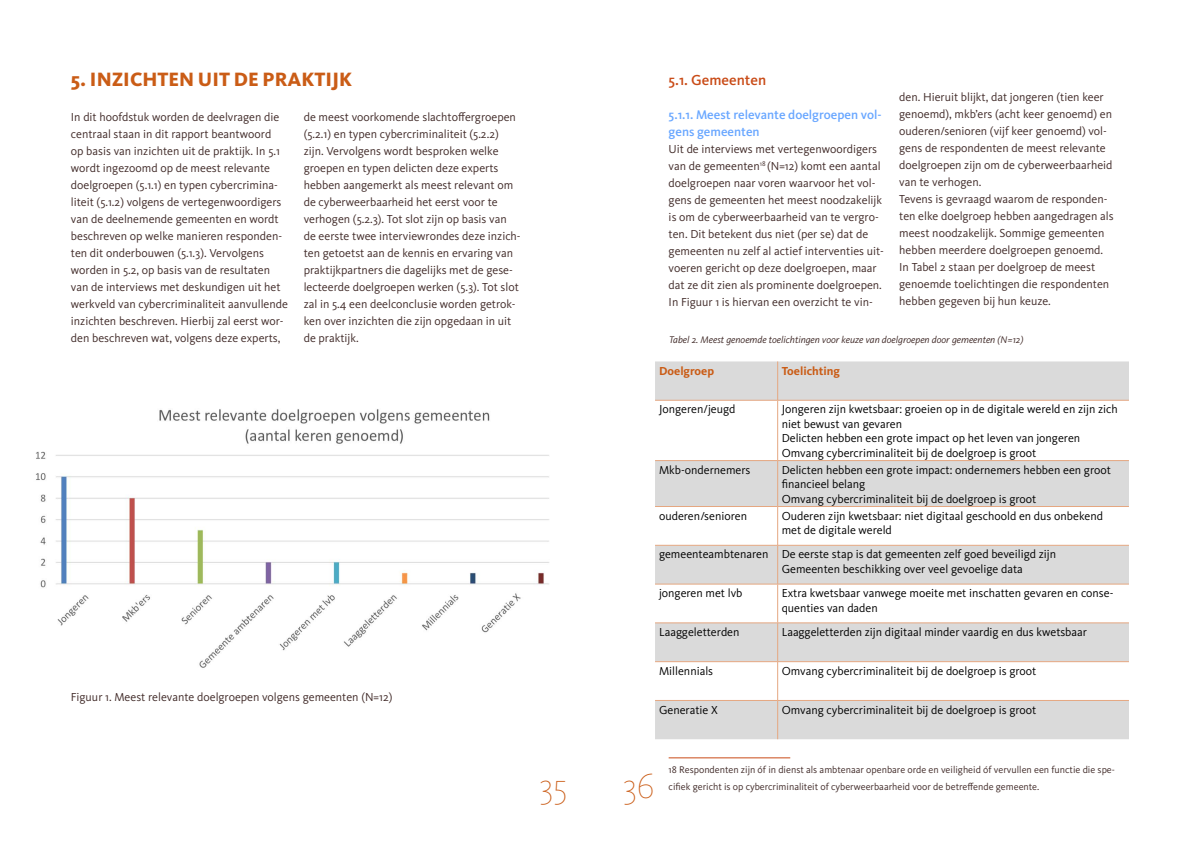
<style>
.page{position:relative;width:1191px;height:842px;background:#fff}
.page>*{position:absolute;margin:0;border:0;box-sizing:border-box;transform-origin:0 0}
.t1{font:100 36px "Kievit OT";color:#ca5c16}
.t2{font:800 20px "Kievit OT";color:#ca5c16}
.t3{font:500 15px "Kievit OT";color:#c94b17}
.t4{font:500 13px/17px "Kievit OT";color:#69a7ff}
.t5{font:12px/17px "Kievit OT";color:#412b29}
.t6{font:12px/14.4px "Kievit OT";color:#000}
.t7{font:700 12px "Kievit OT";color:#ca5c16}
.t8{font:10px/17px "Kievit OT";color:#412b29}
.t9{font:italic 10px "Kievit OT";color:#412b29}
</style>
<div class="page">
<img style="left:36px;top:409px;width:513px;height:259px">
<svg style="left:655px;top:361px;width:474px;height:378px;fill:#dbdbdb"></svg>
<hr style="left:777px;top:361px;width:1px;height:39px;background:#e5a781">
<hr style="left:655px;top:400px;width:122px;height:1px;background:#e5a781">
<hr style="left:777px;top:400px;width:352px;height:1px;background:#e5a781">
<hr style="left:777px;top:400px;width:1px;height:60px;background:#e5a781">
<hr style="left:655px;top:460px;width:122px;height:1px;background:#e5a781">
<hr style="left:777px;top:460px;width:352px;height:1px;background:#e5a781">
<hr style="left:777px;top:461px;width:1px;height:45px;background:#e5a781">
<hr style="left:655px;top:506px;width:122px;height:1px;background:#e5a781">
<hr style="left:777px;top:506px;width:352px;height:1px;background:#e5a781">
<hr style="left:777px;top:507px;width:1px;height:38px;background:#e5a781">
<hr style="left:655px;top:545px;width:122px;height:1px;background:#e5a781">
<hr style="left:777px;top:545px;width:352px;height:1px;background:#e5a781">
<hr style="left:777px;top:545px;width:1px;height:39px;background:#e5a781">
<hr style="left:655px;top:584px;width:122px;height:1px;background:#e5a781">
<hr style="left:777px;top:584px;width:352px;height:1px;background:#e5a781">
<hr style="left:777px;top:584px;width:1px;height:39px;background:#e5a781">
<hr style="left:655px;top:623px;width:122px;height:1px;background:#e5a781">
<hr style="left:777px;top:623px;width:352px;height:1px;background:#e5a781">
<hr style="left:777px;top:623px;width:1px;height:38px;background:#e5a781">
<hr style="left:655px;top:661px;width:122px;height:1px;background:#e5a781">
<hr style="left:777px;top:661px;width:352px;height:1px;background:#e5a781">
<hr style="left:777px;top:662px;width:1px;height:38px;background:#e5a781">
<hr style="left:655px;top:700px;width:122px;height:1px;background:#e5a781">
<hr style="left:777px;top:700px;width:352px;height:1px;background:#e5a781">
<hr style="left:777px;top:701px;width:1px;height:38px;background:#e5a781">
<hr style="left:668px;top:757px;width:122px;height:1px;background:#c94b17">
<h2 class="t2" style="left:71px;top:67px;width:283px">5. INZICHTEN UIT DE PRAKTIJK</h2>
<p class="t5" style="left:71px;top:108px;width:219px">In dit hoofdstuk worden de deelvragen die centraal staan in dit rapport beantwoord<br>op basis van inzichten uit de praktijk. In 5.1 wordt ingezoomd op de meest relevante doelgroepen (5.1.1) en typen cybercrimina&shy;liteit (5.1.2) volgens de vertegenwoordigers van de deelnemende gemeenten en wordt beschreven op welke manieren responden&shy;ten dit onderbouwen (5.1.3). Vervolgens worden in 5.2, op basis van de resultaten van de interviews met deskundigen uit het werkveld van cybercriminaliteit aanvullende inzichten beschreven. Hierbij zal eerst wor&shy;den beschreven wat, volgens deze experts,</p>
<p class="t5" style="left:304px;top:108px;width:218px">de meest voorkomende slachtoffergroepen (5.2.1) en typen cybercriminaliteit (5.2.2) zijn. Vervolgens wordt besproken welke groepen en typen delicten deze experts hebben aangemerkt als meest relevant om de cyberweerbaarheid het eerst voor te verhogen (5.2.3). Tot slot zijn op basis van de eerste twee interviewrondes deze inzich&shy;ten getoetst aan de kennis en ervaring van praktijkpartners die dagelijks met de gese&shy;lecteerde doelgroepen werken (5.3). Tot slot zal in 5.4 een deelconclusie worden getrok&shy;ken over inzichten die zijn opgedaan in uit de praktijk.</p>
<p class="t5" style="left:71px;top:688px;width:323px">Figuur 1. Meest relevante doelgroepen volgens gemeenten (N=12)</p>
<h1 class="t1" style="left:539px;top:765px;width:30px">35</h1>
<p class="t3" style="left:668px;top:71px;width:99px">5.1. Gemeenten</p>
<p class="t4" style="left:668px;top:106px;width:214px">5.1.1. Meest relevante doelgroepen vol&shy;gens gemeenten</p>
<p class="t5" style="left:668px;top:140px;width:217px">Uit de interviews met vertegenwoordigers van de gemeenten<sup>18</sup> (N=12) komt een aantal doelgroepen naar voren waarvoor het vol&shy;gens de gemeenten het meest noodzakelijk is om de cyberweerbaarheid van te vergro&shy;ten. Dit betekent dus niet (per se) dat de gemeenten nu zelf al actief interventies uit&shy;voeren gericht op deze doelgroepen, maar dat ze dit zien als prominente doelgroepen.<br>In Figuur 1 is hiervan een overzicht te vin-</p>
<p class="t5" style="left:899px;top:89px;width:216px">den. Hieruit blijkt, dat jongeren (tien keer genoemd), mkb’ers (acht keer genoemd) en ouderen/senioren (vijf keer genoemd) vol&shy;gens de respondenten de meest relevante doelgroepen zijn om de cyberweerbaarheid van te verhogen.<br>Tevens is gevraagd waarom de responden&shy;ten elke doelgroep hebben aangedragen als meest noodzakelijk. Sommige gemeenten hebben meerdere doelgroepen genoemd.<br>In Tabel 2 staan per doelgroep de meest genoemde toelichtingen die respondenten hebben gegeven bij hun keuze.</p>
<p class="t9" style="left:669px;top:333px;width:356px">Tabel 2. Meest genoemde toelichtingen voor keuze van doelgroepen door gemeenten (N=12)</p>
<p class="t7" style="left:659px;top:363px;width:57px">Doelgroep</p>
<p class="t7" style="left:781px;top:363px;width:60px">Toelichting</p>
<p class="t6" style="left:659px;top:402px;width:78px">Jongeren/jeugd</p>
<p class="t6" style="left:781px;top:402px;width:338px">Jongeren zijn kwetsbaar: groeien op in de digitale wereld en zijn zich niet bewust van gevaren<br>Delicten hebben een grote impact op het leven van jongeren Omvang cybercriminaliteit bij de doelgroep is groot</p>
<p class="t6" style="left:659px;top:462px;width:93px">Mkb-ondernemers</p>
<p class="t6" style="left:781px;top:462px;width:331px">Delicten hebben een grote impact: ondernemers hebben een groot financieel belang<br>Omvang cybercriminaliteit bij de doelgroep is groot</p>
<p class="t6" style="left:659px;top:508px;width:89px">ouderen/senioren</p>
<p class="t6" style="left:781px;top:508px;width:323px">Ouderen zijn kwetsbaar: niet digitaal geschoold en dus onbekend met de digitale wereld</p>
<p class="t6" style="left:781px;top:547px;width:276px;text-indent:-123px">gemeenteambtenaren De eerste stap is dat gemeenten zelf goed beveiligd zijn<br>Gemeenten beschikking over veel gevoelige data</p>
<p class="t6" style="left:659px;top:586px;width:85px">jongeren met lvb</p>
<p class="t6" style="left:781px;top:586px;width:333px">Extra kwetsbaar vanwege moeite met inschatten gevaren en conse&shy;quenties van daden</p>
<p class="t6" style="left:659px;top:625px;width:82px">Laaggeletterden</p>
<p class="t6" style="left:781px;top:625px;width:307px">Laaggeletterden zijn digitaal minder vaardig en dus kwetsbaar</p>
<p class="t6" style="left:659px;top:663px;width:56px">Millennials</p>
<p class="t6" style="left:781px;top:663px;width:256px">Omvang cybercriminaliteit bij de doelgroep is groot</p>
<p class="t6" style="left:659px;top:702px;width:60px">Generatie X</p>
<p class="t6" style="left:781px;top:702px;width:256px">Omvang cybercriminaliteit bij de doelgroep is groot</p>
<h1 class="t1" style="left:622px;top:765px;width:33px">36</h1>
<p class="t8" style="left:668px;top:761px;width:448px">18 Respondenten zijn óf in dienst als ambtenaar openbare orde en veiligheid óf vervullen een functie die spe&shy;cifiek gericht is op cybercriminaliteit of cyberweerbaarheid voor de betreffende gemeente.</p>
</div>
